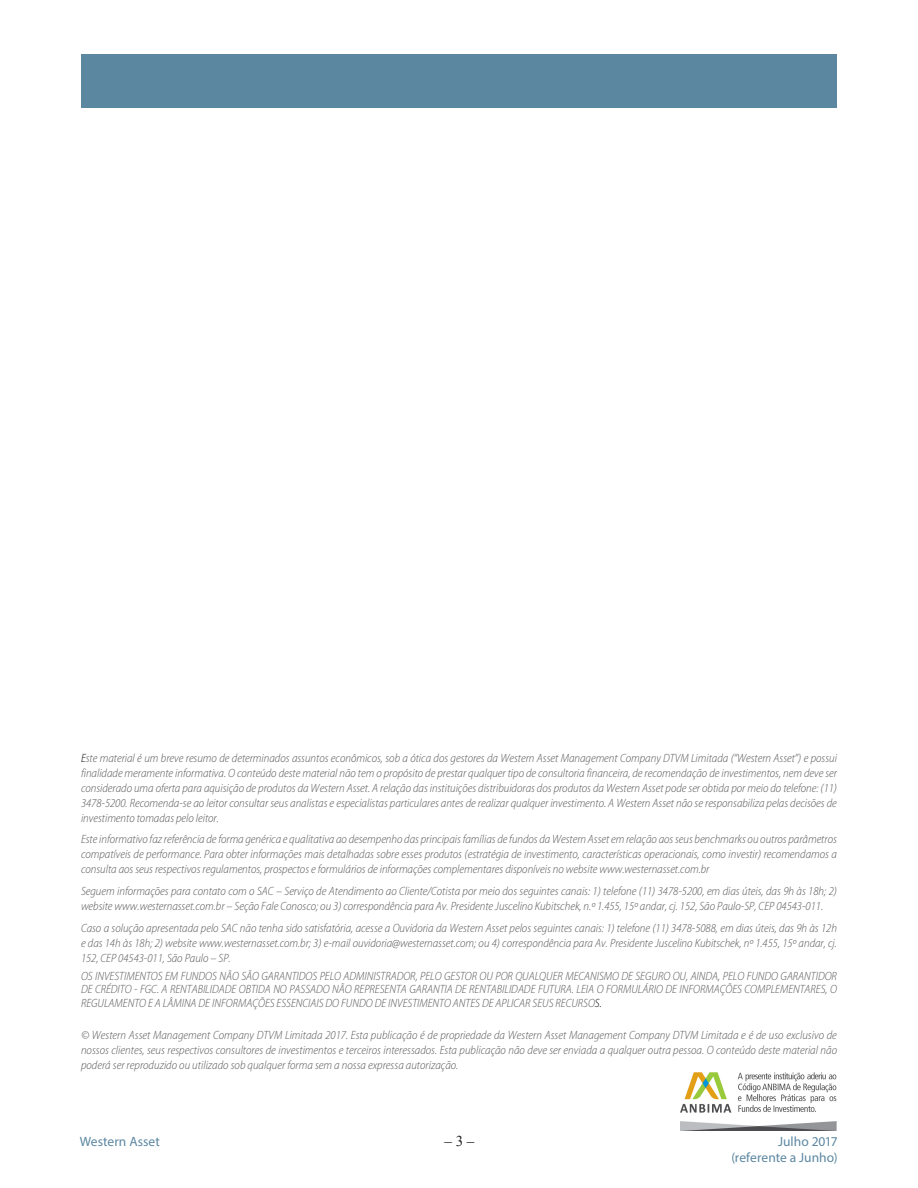
<style>
.page{position:relative;width:918px;height:1188px;background:#fff}
.page>*{position:absolute;margin:0;border:0;box-sizing:border-box;transform-origin:0 0}
.Page{font:15px "Times New Roman";color:#231f20}
.t1{font:13.5px/16.2px "Myriad Pro";letter-spacing:.005em;color:#5c87a1;text-align:right}
.t2{font:italic 300 semi-condensed 12px/15px "Myriad Pro";letter-spacing:-.005em;color:#57585a;text-align:justify}
.s1{color:#040503}
</style>
<div class="page">
<div style="left:81px;top:54px;width:756px;height:54px;background:#5c87a1"></div>
<img style="left:681px;top:1072px;width:156px;height:58px">
<p class="t2" style="left:81px;top:750px;width:758px"><span class="s1">E</span>ste material é um breve resumo de determinados assuntos econômicos, sob a ótica dos gestores da Western Asset Management Company DTVM Limitada (“Western Asset”) e possui finalidade meramente informativa. O conteúdo deste material não tem o propósito de prestar qualquer tipo de consultoria financeira, de recomendação de investimentos, nem deve ser considerado uma oferta para aquisição de produtos da Western Asset. A relação das instituições distribuidoras dos produtos da Western Asset pode ser obtida por meio do telefone: (11)<br>3478-5200. Recomenda-se ao leitor consultar seus analistas e especialistas particulares antes de realizar qualquer investimento. A Western Asset não se responsabiliza pelas decisões de investimento tomadas pelo leitor.</p>
<p class="t2" style="left:81px;top:832px;width:757px">Este informativo faz referência de forma genérica e qualitativa ao desempenho das principais famílias de fundos da Western Asset em relação aos seus benchmarks ou outros parâmetros compatíveis de performance. Para obter informações mais detalhadas sobre esses produtos (estratégia de investimento, características operacionais, como investir) recomendamos a consulta aos seus respectivos regulamentos, prospectos e formulários de informações complementares disponíveis no website www.westernasset.com.br</p>
<p class="t2" style="left:81px;top:884px;width:758px">Seguem informações para contato com o SAC – Serviço de Atendimento ao Cliente/Cotista por meio dos seguintes canais: 1) telefone (11) 3478-5200, em dias úteis, das 9h às 18h; 2) website www.westernasset.com.br – Seção Fale Conosco; ou 3) correspondência para Av. Presidente Juscelino Kubitschek, n.º 1.455, 15º andar, cj. 152, São Paulo-SP, CEP 04543-011.</p>
<p class="t2" style="left:81px;top:921px;width:758px">Caso a solução apresentada pelo SAC não tenha sido satisfatória, acesse a Ouvidoria da Western Asset pelos seguintes canais: 1) telefone (11) 3478-5088, em dias úteis, das 9h às 12h e das 14h às 18h; 2) website www.westernasset.com.br; 3) e-mail ouvidoria@westernasset.com; ou 4) correspondência para Av. Presidente Juscelino Kubitschek, nº 1.455, 15º andar, cj.<br>152, CEP 04543-011, São Paulo – SP.</p>
<p class="t2" style="left:81px;top:969px;width:758px;line-height:13.5px">OS INVESTIMENTOS EM FUNDOS NÃO SÃO GARANTIDOS PELO ADMINISTRADOR, PELO GESTOR OU POR QUALQUER MECANISMO DE SEGURO OU, AINDA, PELO FUNDO GARANTIDOR DE CRÉDITO - FGC. A RENTABILIDADE OBTIDA NO PASSADO NÃO REPRESENTA GARANTIA DE RENTABILIDADE FUTURA. LEIA O FORMULÁRIO DE INFORMAÇÕES COMPLEMENTARES, O REGULAMENTO E A LÂMINA DE INFORMAÇÕES ESSENCIAIS DO FUNDO DE INVESTIMENTO ANTES DE APLICAR SEUS RECURSO<span class="s1">S.</span></p>
<p class="t2" style="left:81px;top:1028px;width:758px">© Western Asset Management Company DTVM Limitada 2017. Esta publicação é de propriedade da Western Asset Management Company DTVM Limitada e é de uso exclusivo de nossos clientes, seus respectivos consultores de investimentos e terceiros interessados. Esta publicação não deve ser enviada a qualquer outra pessoa. O conteúdo deste material não poderá ser reproduzido ou utilizado sob qualquer forma sem a nossa expressa autorização.</p>
<p class="t1" style="left:80px;top:1133px;width:82px">Western Asset</p>
<p class="Page" style="left:444px;top:1131px;width:31px">– 3 –</p>
<p class="t1" style="left:731px;top:1133px;width:108px">Julho 2017 (referente a Junho)</p>
</div>
